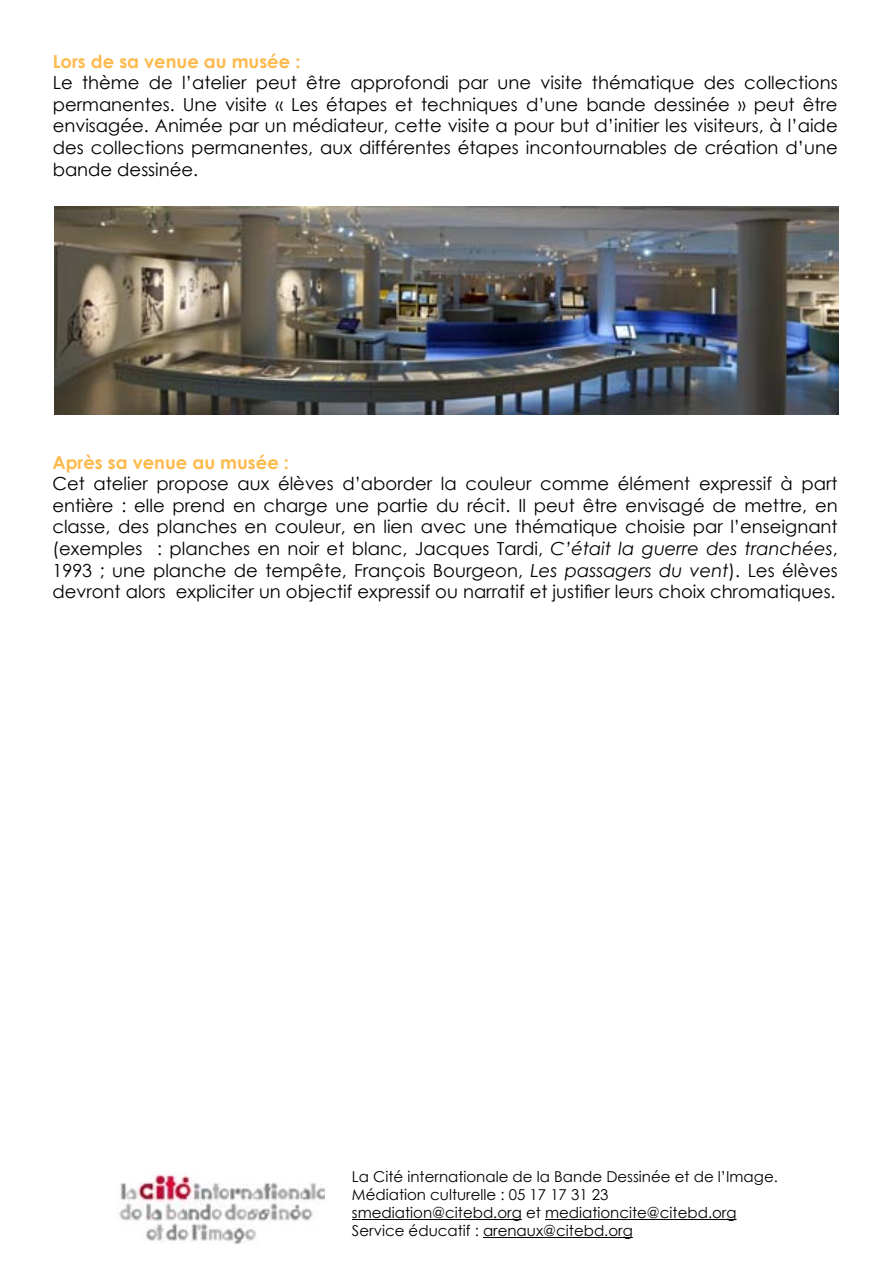
<style>
.page{position:relative;width:893px;height:1263px;background:#fff}
.page>*{position:absolute;margin:0;border:0;box-sizing:border-box;transform-origin:0 0}
.t1{font:18px/21.6px "Century Gothic";color:#000;text-align:justify}
.t2{font:700 18px "Century Gothic";color:#fdba4d}
.t3{font:15px/18px "Century Gothic";color:#000}
.s1{font-style:italic}
</style>
<div class="page">
<img style="left:119px;top:1173px;width:205px;height:72px">
<hr style="left:352px;top:1219px;width:170px;height:1px;background:#000">
<hr style="left:545px;top:1219px;width:192px;height:1px;background:#000">
<hr style="left:483px;top:1237px;width:150px;height:1px;background:#000">
<img style="left:55px;top:206px;width:784px;height:208px">
<p class="t2" style="left:53px;top:47px;width:249px">Lors de sa venue au musée :</p>
<p class="t1" style="left:53px;top:72px;width:786px">Le thème de l’atelier peut être approfondi par une visite thématique des collections permanentes. Une visite « Les étapes et techniques d’une bande dessinée » peut être envisagée. Animée par un médiateur, cette visite a pour but d’initier les visiteurs, à l’aide des collections permanentes, aux différentes étapes incontournables de création d’une bande dessinée.</p>
<p class="t2" style="left:52px;top:448px;width:238px">Après sa venue au musée :</p>
<p class="t1" style="left:52px;top:473px;width:787px">Cet atelier propose aux élèves d’aborder la couleur comme élément expressif à part entière : elle prend en charge une partie du récit. Il peut être envisagé de mettre, en classe, des planches en couleur, en lien avec une thématique choisie par l’enseignant (exemples : planches en noir et blanc, Jacques Tardi, <span class="s1">C’était la guerre des tranchées</span>, 1993 ; une planche de tempête, François Bourgeon, <span class="s1">Les passagers du vent</span>). Les élèves devront alors expliciter un objectif expressif ou narratif et justifier leurs choix chromatiques.</p>
<p class="t3" style="left:352px;top:1167px;width:427px">La Cité internationale de la Bande Dessinée et de l’Image.<br>Médiation culturelle : 05 17 17 31 23 smediation@citebd.org et mediationcite@citebd.org Service éducatif : arenaux@citebd.org</p>
</div>
